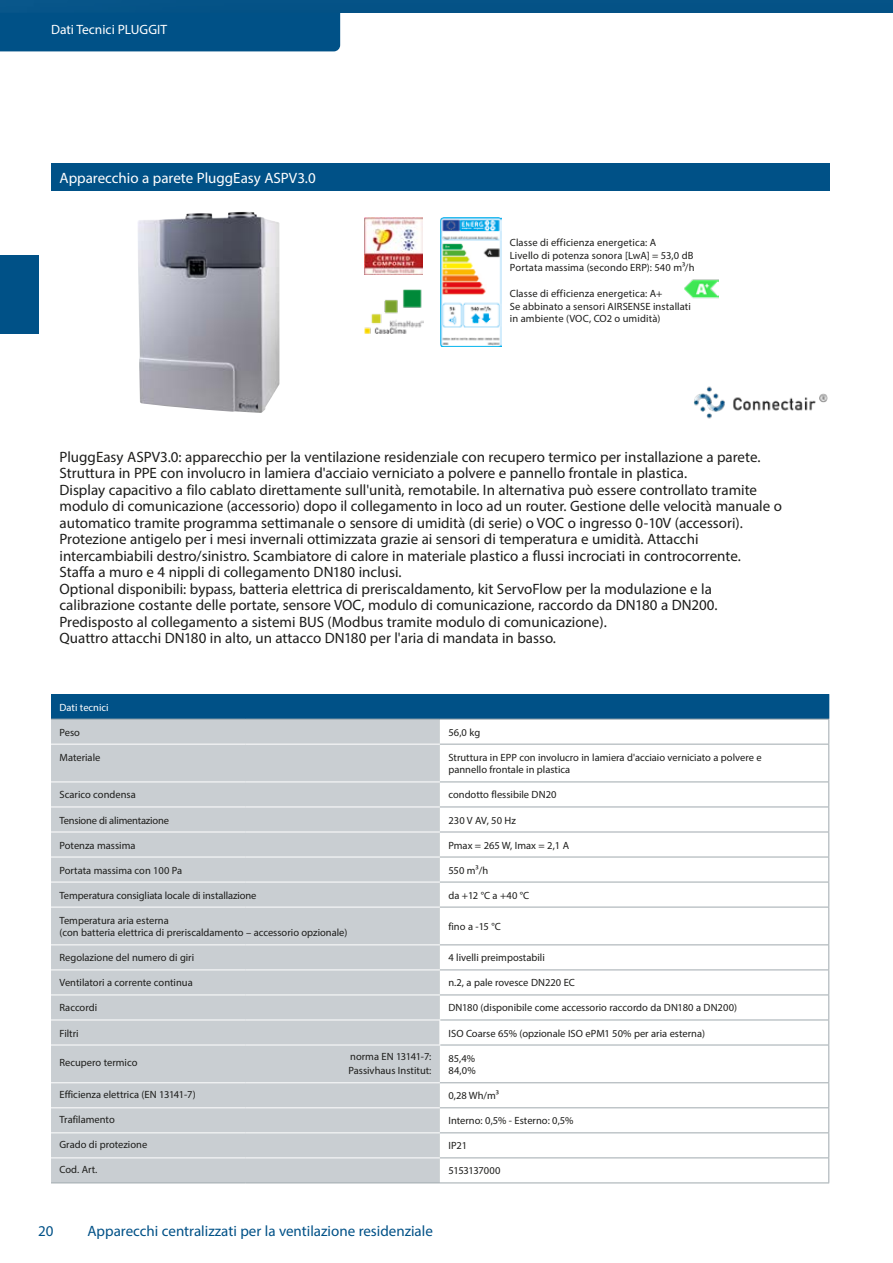
<style>
.page{position:relative;width:893px;height:1263px;background:#fff}
.page>*{position:absolute;margin:0;border:0;box-sizing:border-box;transform-origin:0 0}
.t1{font:15px/16.5px "Myriad Pro";color:#1d1d1b}
.t2{font:15px "Myriad Pro";color:#005187}
.t3{font:15px "Myriad Pro";color:#fff}
.t4{font:13.5px "Myriad Pro";color:#fff}
.t5{font:10.5px/12.8px "Myriad Pro";color:#1d1d1b}
.t6{font:10.5px "Myriad Pro";letter-spacing:-.02em;color:#1d1d1b}
.t7{font:10.5px "Myriad Pro";color:#fff}
</style>
<div class="page">
<div style="left:0;top:0;width:893px;height:15px;background:#045287"></div>
<div style="left:0;top:15px;width:340px;height:36px;background:#005187"></div>
<div style="left:0;top:255px;width:38px;height:79px;background:#005187"></div>
<div style="left:51px;top:164px;width:778px;height:27px;background:#005187"></div>
<div style="left:51px;top:694px;width:778px;height:25px;background:#005187"></div>
<div style="left:51px;top:720px;width:389px;height:462px;background:#c9ced2"></div>
<svg style="left:440px;top:743px;width:388px;height:416px"></svg>
<hr style="left:51px;top:994px;width:194px;height:1px;background:#fff">
<hr style="left:245px;top:994px;width:195px;height:1px;background:#fff">
<svg style="left:440px;top:1020px;width:1px;height:25px"></svg>
<hr style="left:51px;top:1019px;width:194px;height:1px;background:#fff">
<hr style="left:245px;top:1019px;width:195px;height:1px;background:#fff">
<hr style="left:51px;top:1045px;width:194px;height:1px;background:#fff">
<hr style="left:245px;top:1045px;width:195px;height:1px;background:#fff">
<hr style="left:51px;top:1082px;width:194px;height:1px;background:#fff">
<hr style="left:245px;top:1082px;width:195px;height:1px;background:#fff">
<hr style="left:51px;top:1107px;width:194px;height:1px;background:#fff">
<hr style="left:245px;top:1107px;width:195px;height:1px;background:#fff">
<hr style="left:51px;top:1132px;width:194px;height:1px;background:#fff">
<hr style="left:245px;top:1132px;width:195px;height:1px;background:#fff">
<hr style="left:51px;top:1157px;width:194px;height:1px;background:#fff">
<hr style="left:245px;top:1157px;width:195px;height:1px;background:#fff">
<hr style="left:51px;top:719px;width:194px;height:1px;background:#a0a9ae">
<hr style="left:245px;top:719px;width:195px;height:1px;background:#a0a9ae">
<hr style="left:440px;top:719px;width:389px;height:1px;background:#a0a9ae">
<svg style="left:828px;top:718px;width:1px;height:26px"></svg>
<hr style="left:828px;top:744px;width:1px;height:37px;background:#a0a9ae">
<svg style="left:828px;top:782px;width:1px;height:125px"></svg>
<hr style="left:828px;top:907px;width:1px;height:37px;background:#a0a9ae">
<svg style="left:828px;top:945px;width:1px;height:100px"></svg>
<hr style="left:828px;top:1045px;width:1px;height:37px;background:#a0a9ae">
<svg style="left:828px;top:1083px;width:1px;height:99px"></svg>
<hr style="left:51px;top:1182px;width:194px;height:1px;background:#a0a9ae">
<hr style="left:245px;top:1182px;width:195px;height:1px;background:#a0a9ae">
<hr style="left:440px;top:1182px;width:389px;height:1px;background:#a0a9ae">
<hr style="left:51px;top:744px;width:194px;height:1px;background:#fff">
<hr style="left:245px;top:744px;width:195px;height:1px;background:#fff">
<hr style="left:51px;top:781px;width:194px;height:1px;background:#fff">
<hr style="left:245px;top:781px;width:195px;height:1px;background:#fff">
<hr style="left:51px;top:806px;width:194px;height:1px;background:#fff">
<hr style="left:245px;top:806px;width:195px;height:1px;background:#fff">
<hr style="left:51px;top:832px;width:194px;height:1px;background:#fff">
<hr style="left:245px;top:832px;width:195px;height:1px;background:#fff">
<hr style="left:51px;top:857px;width:194px;height:1px;background:#fff">
<hr style="left:245px;top:857px;width:195px;height:1px;background:#fff">
<hr style="left:51px;top:882px;width:194px;height:1px;background:#fff">
<hr style="left:245px;top:882px;width:195px;height:1px;background:#fff">
<hr style="left:51px;top:907px;width:194px;height:1px;background:#fff">
<hr style="left:245px;top:907px;width:195px;height:1px;background:#fff">
<hr style="left:51px;top:944px;width:194px;height:1px;background:#fff">
<hr style="left:245px;top:944px;width:195px;height:1px;background:#fff">
<hr style="left:51px;top:969px;width:194px;height:1px;background:#fff">
<hr style="left:245px;top:969px;width:195px;height:1px;background:#fff">
<hr style="left:440px;top:744px;width:389px;height:1px;background:#a0a9ae">
<hr style="left:440px;top:806px;width:389px;height:1px;background:#a0a9ae">
<hr style="left:440px;top:832px;width:389px;height:1px;background:#a0a9ae">
<hr style="left:440px;top:857px;width:389px;height:1px;background:#a0a9ae">
<hr style="left:440px;top:907px;width:389px;height:1px;background:#a0a9ae">
<hr style="left:440px;top:944px;width:389px;height:1px;background:#a0a9ae">
<hr style="left:440px;top:969px;width:389px;height:1px;background:#a0a9ae">
<hr style="left:440px;top:781px;width:389px;height:1px;background:#a0a9ae">
<hr style="left:440px;top:882px;width:389px;height:1px;background:#a0a9ae">
<hr style="left:440px;top:994px;width:389px;height:1px;background:#a0a9ae">
<hr style="left:440px;top:1019px;width:389px;height:1px;background:#a0a9ae">
<hr style="left:440px;top:1045px;width:389px;height:1px;background:#a0a9ae">
<hr style="left:440px;top:1082px;width:389px;height:1px;background:#a0a9ae">
<hr style="left:440px;top:1107px;width:389px;height:1px;background:#a0a9ae">
<hr style="left:440px;top:1132px;width:389px;height:1px;background:#a0a9ae">
<hr style="left:440px;top:1157px;width:389px;height:1px;background:#a0a9ae">
<img style="left:684px;top:279px;width:34px;height:20px">
<img style="left:365px;top:218px;width:57px;height:57px">
<img style="left:365px;top:290px;width:58px;height:44px">
<img style="left:440px;top:218px;width:62px;height:129px">
<img style="left:138px;top:212px;width:142px;height:201px">
<img style="left:694px;top:386px;width:134px;height:33px">
<p class="t4" style="left:51px;top:21px;width:118px">Dati Tecnici PLUGGIT</p>
<p class="t3" style="left:60px;top:169px;width:258px">Apparecchio a parete PluggEasy ASPV3.0</p>
<p class="t5" style="left:510px;top:236px;width:186px">Classe di efficienza energetica: A<br>Livello di potenza sonora [LwA] = 53,0 dB<br>Portata massima (secondo ERP): 540 m³/h</p>
<p class="t5" style="left:510px;top:287px;width:183px">Classe di efficienza energetica: A+<br>Se abbinato a sensori AIRSENSE installati in ambiente (VOC, CO2 o umidità)</p>
<p class="t1" style="left:60px;top:448px;width:724px">PluggEasy ASPV3.0: apparecchio per la ventilazione residenziale con recupero termico per installazione a parete.<br>Struttura in PPE con involucro in lamiera d'acciaio verniciato a polvere e pannello frontale in plastica.<br>Display capacitivo a filo cablato direttamente sull'unità, remotabile. In alternativa può essere controllato tramite modulo di comunicazione (accessorio) dopo il collegamento in loco ad un router. Gestione delle velocità manuale o automatico tramite programma settimanale o sensore di umidità (di serie) o VOC o ingresso 0-10V (accessori).<br>Protezione antigelo per i mesi invernali ottimizzata grazie ai sensori di temperatura e umidità. Attacchi intercambiabili destro/sinistro. Scambiatore di calore in materiale plastico a flussi incrociati in controcorrente.<br>Staffa a muro e 4 nippli di collegamento DN180 inclusi.<br>Optional disponibili: bypass, batteria elettrica di preriscaldamento, kit ServoFlow per la modulazione e la calibrazione costante delle portate, sensore VOC, modulo di comunicazione, raccordo da DN180 a DN200.<br>Predisposto al collegamento a sistemi BUS (Modbus tramite modulo di comunicazione).<br>Quattro attacchi DN180 in alto, un attacco DN180 per l'aria di mandata in basso.</p>
<p class="t7" style="left:60px;top:701px;width:51px">Dati tecnici</p>
<p class="t5" style="left:60px;top:725px;width:22px">Peso</p>
<p class="t5" style="left:448px;top:725px;width:33px">56,0 kg</p>
<p class="t5" style="left:60px;top:751px;width:42px">Materiale</p>
<p class="t5" style="left:448px;top:751px;width:315px">Struttura in EPP con involucro in lamiera d'acciaio verniciato a polvere e pannello frontale in plastica</p>
<p class="t5" style="left:60px;top:788px;width:78px">Scarico condensa</p>
<p class="t5" style="left:448px;top:788px;width:110px">condotto flessibile DN20</p>
<p class="t6" style="left:60px;top:813px;width:111px">Tensione di alimentazione</p>
<p class="t5" style="left:448px;top:813px;width:69px">230 V AV, 50 Hz</p>
<p class="t5" style="left:60px;top:838px;width:77px">Potenza massima</p>
<p class="t5" style="left:448px;top:838px;width:122px">Pmax = 265 W, Imax = 2,1 A</p>
<p class="t5" style="left:60px;top:863px;width:124px">Portata massima con 100 Pa</p>
<p class="t5" style="left:448px;top:863px;width:41px">550 m³/h</p>
<p class="t5" style="left:60px;top:888px;width:198px">Temperatura consigliata locale di installazione</p>
<p class="t5" style="left:448px;top:888px;width:82px">da +12 °C a +40 °C</p>
<p class="t5" style="left:60px;top:913px;width:289px">Temperatura aria esterna<br>(con batteria elettrica di preriscaldamento – accessorio opzionale)</p>
<p class="t5" style="left:448px;top:920px;width:54px">fino a -15 °C</p>
<p class="t5" style="left:60px;top:951px;width:136px">Regolazione del numero di giri</p>
<p class="t5" style="left:448px;top:951px;width:98px">4 livelli preimpostabili</p>
<p class="t5" style="left:60px;top:976px;width:135px">Ventilatori a corrente continua</p>
<p class="t5" style="left:448px;top:976px;width:128px">n.2, a pale rovesce DN220 EC</p>
<p class="t5" style="left:60px;top:1001px;width:39px">Raccordi</p>
<p class="t5" style="left:448px;top:1001px;width:290px">DN180 (disponibile come accessorio raccordo da DN180 a DN200)</p>
<p class="t5" style="left:60px;top:1026px;width:21px">Filtri</p>
<p class="t5" style="left:448px;top:1026px;width:258px">ISO Coarse 65% (opzionale ISO ePM1 50% per aria esterna)</p>
<p class="t5" style="left:60px;top:1056px;width:79px">Recupero termico</p>
<p class="t5" style="left:348px;top:1049px;width:84px;line-height:14.2px">norma EN 13141-7:<br>Passivhaus Institut:</p>
<p class="t5" style="left:448px;top:1051px;width:29px">85,4%<br>84,0%</p>
<p class="t5" style="left:60px;top:1088px;width:138px">Efficienza elettrica (EN 13141-7)</p>
<p class="t5" style="left:448px;top:1089px;width:52px">0,28 Wh/m³</p>
<p class="t5" style="left:60px;top:1113px;width:57px">Trafilamento</p>
<p class="t5" style="left:448px;top:1114px;width:127px">Interno: 0,5% - Esterno: 0,5%</p>
<p class="t5" style="left:60px;top:1138px;width:89px">Grado di protezione</p>
<p class="t5" style="left:448px;top:1139px;width:20px">IP21</p>
<p class="t5" style="left:60px;top:1163px;width:39px">Cod. Art.</p>
<p class="t5" style="left:448px;top:1164px;width:54px">5153137000</p>
<p class="t2" style="left:38px;top:1222px;width:17px">20</p>
<p class="t2" style="left:87px;top:1222px;width:347px">Apparecchi centralizzati per la ventilazione residenziale</p>
</div>
